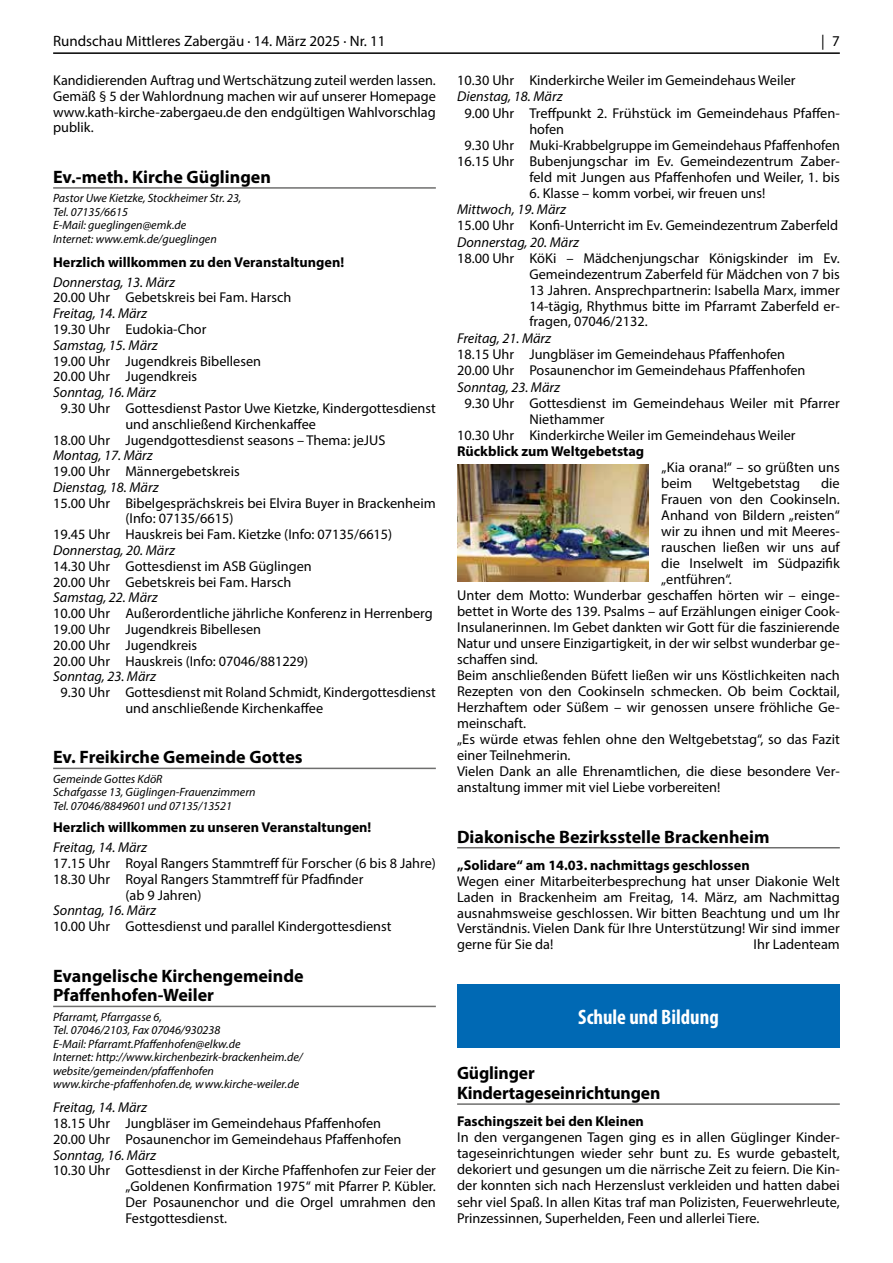
<style>
.page{position:relative;width:893px;height:1263px;background:#fff}
.page>*{position:absolute;margin:0;border:0;box-sizing:border-box;transform-origin:0 0}
.t1{font:700 condensed 21px "Myriad Pro";color:#fff}
.t2{font:700 18px/19.6px "Myriad Pro";color:#000}
.t3{font:15px "Myriad Pro";color:#000}
.t4{font:14.25px/15.8px "Myriad Pro";color:#000}
.t5{font:italic 14.25px "Myriad Pro";color:#000}
.t6{font:700 14.25px "Myriad Pro";color:#000}
.t7{font:italic 12px/13.5px "Myriad Pro";color:#000}
</style>
<div class="page">
<hr style="left:53px;top:52px;width:787px;height:2px;background:#000">
<hr style="left:53px;top:187px;width:383px;height:2px;background:#6f6f6e">
<hr style="left:53px;top:768px;width:383px;height:1px;background:#6f6f6e">
<hr style="left:53px;top:1006px;width:383px;height:1px;background:#6f6f6e">
<img style="left:457px;top:465px;width:191px;height:117px">
<hr style="left:457px;top:847px;width:383px;height:1px;background:#6f6f6e">
<div style="left:457px;top:984px;width:383px;height:64px;background:#0069b4"></div>
<hr style="left:457px;top:1103px;width:383px;height:2px;background:#6f6f6e">
<p class="t3" style="left:53px;top:32px;width:334px">Rundschau Mittleres Zabergäu · 14. März 2025 · Nr. 11</p>
<p class="t3" style="left:821px;top:32px;width:20px">| 7</p>
<p class="t4" style="left:53px;top:72px;width:384px;text-align:justify">Kandidierenden Auftrag und Wertschätzung zuteil werden lassen.<br>Gemäß § 5 der Wahlordnung machen wir auf unserer Homepage www.kath-kirche-zabergaeu.de den endgültigen Wahlvorschlag publik.</p>
<p class="t2" style="left:53px;top:166px;width:219px">Ev.-meth. Kirche Güglingen</p>
<p class="t7" style="left:53px;top:191px;width:190px">Pastor Uwe Kietzke, Stockheimer Str. 23,<br>Tel. 07135/6615<br>E-Mail: gueglingen@emk.de<br>Internet: www.emk.de/gueglingen</p>
<p class="t6" style="left:53px;top:253px;width:293px">Herzlich willkommen zu den Veranstaltungen!</p>
<p class="t5" style="left:53px;top:273px;width:123px">Donnerstag, 13. März</p>
<p class="t4" style="left:53px;top:290px;width:240px">20.00 Uhr Gebetskreis bei Fam. Harsch</p>
<p class="t5" style="left:53px;top:305px;width:95px">Freitag, 14. März</p>
<p class="t4" style="left:53px;top:321px;width:155px">19.30 Uhr Eudokia-Chor</p>
<p class="t5" style="left:53px;top:336px;width:106px">Samstag, 15. März</p>
<p class="t4" style="left:53px;top:353px;width:209px">19.00 Uhr Jugendkreis Bibellesen<br>20.00 Uhr Jugendkreis</p>
<p class="t5" style="left:53px;top:384px;width:104px">Sonntag, 16. März</p>
<p class="t4" style="left:60px;top:400px;width:377px">9.30 Uhr Gottesdienst Pastor Uwe Kietzke, Kindergottesdienst</p>
<p class="t4" style="left:125px;top:416px;width:192px">und anschließend Kirchenkaffee</p>
<p class="t4" style="left:53px;top:432px;width:334px">18.00 Uhr Jugendgottesdienst seasons – Thema: jeJUS</p>
<p class="t5" style="left:53px;top:447px;width:101px">Montag, 17. März</p>
<p class="t4" style="left:53px;top:463px;width:188px">19.00 Uhr Männergebetskreis</p>
<p class="t5" style="left:53px;top:478px;width:107px">Dienstag, 18. März</p>
<p class="t4" style="left:53px;top:495px;width:384px">15.00 Uhr Bibelgesprächskreis bei Elvira Buyer in Brackenheim</p>
<p class="t4" style="left:125px;top:510px;width:110px">(Info: 07135/6615)</p>
<p class="t4" style="left:53px;top:526px;width:341px">19.45 Uhr Hauskreis bei Fam. Kietzke (Info: 07135/6615)</p>
<p class="t5" style="left:53px;top:541px;width:123px">Donnerstag, 20. März</p>
<p class="t4" style="left:53px;top:558px;width:260px">14.30 Uhr Gottesdienst im ASB Güglingen<br>20.00 Uhr Gebetskreis bei Fam. Harsch</p>
<p class="t5" style="left:53px;top:589px;width:106px">Samstag, 22. März</p>
<p class="t4" style="left:53px;top:605px;width:381px">10.00 Uhr Außerordentliche jährliche Konferenz in Herrenberg 19.00 Uhr Jugendkreis Bibellesen<br>20.00 Uhr Jugendkreis<br>20.00 Uhr Hauskreis (Info: 07046/881229)</p>
<p class="t5" style="left:53px;top:668px;width:104px">Sonntag, 23. März</p>
<p class="t4" style="left:125px;top:684px;width:312px;text-indent:-65px">9.30 Uhr Gottesdienst mit Roland Schmidt, Kindergottesdienst und anschließende Kirchenkaffee</p>
<p class="t2" style="left:53px;top:747px;width:251px">Ev. Freikirche Gemeinde Gottes</p>
<p class="t7" style="left:53px;top:772px;width:204px">Gemeinde Gottes KdöR<br>Schafgasse 13, Güglingen-Frauenzimmern<br>Tel. 07046/8849601 und 07135/13521</p>
<p class="t6" style="left:53px;top:818px;width:320px">Herzlich willkommen zu unseren Veranstaltungen!</p>
<p class="t5" style="left:53px;top:839px;width:95px">Freitag, 14. März</p>
<p class="t4" style="left:53px;top:855px;width:384px">17.15 Uhr Royal Rangers Stammtreff für Forscher (6 bis 8 Jahre)</p>
<p class="t4" style="left:53px;top:871px;width:312px">18.30 Uhr Royal Rangers Stammtreff für Pfadfinder</p>
<p class="t4" style="left:125px;top:887px;width:78px">(ab 9 Jahren)</p>
<p class="t5" style="left:53px;top:902px;width:104px">Sonntag, 16. März</p>
<p class="t4" style="left:53px;top:918px;width:340px">10.00 Uhr Gottesdienst und parallel Kindergottesdienst</p>
<p class="t2" style="left:53px;top:965px;width:252px">Evangelische Kirchengemeinde<br>Pfaffenhofen-Weiler</p>
<p class="t7" style="left:53px;top:1010px;width:251px">Pfarramt, Pfarrgasse 6,<br>Tel. 07046/2103, Fax 07046/930238<br>E-Mail: Pfarramt.Pfaff enhofen@elkw.de<br>Internet: http://www.kirchenbezirk-brackenheim.de/ website/gemeinden/pfaff enhofen<br>www.kirche-pfaff enhofen.de, www.kirche-weiler.de</p>
<p class="t5" style="left:53px;top:1098px;width:95px">Freitag, 14. März</p>
<p class="t4" style="left:53px;top:1115px;width:350px">18.15 Uhr Jungbläser im Gemeindehaus Pfaffenhofen<br>20.00 Uhr Posaunenchor im Gemeindehaus Pfaffenhofen</p>
<p class="t5" style="left:53px;top:1146px;width:104px">Sonntag, 16. März</p>
<p class="t4" style="left:125px;top:1162px;width:312px;text-align:justify;text-indent:-72px">10.30 Uhr Gottesdienst in der Kirche Pfaffenhofen zur Feier der „Goldenen Konfirmation 1975“ mit Pfarrer P. Kübler.<br>Der Posaunenchor und die Orgel umrahmen den Festgottesdienst.</p>
<p class="t4" style="left:457px;top:72px;width:340px">10.30 Uhr Kinderkirche Weiler im Gemeindehaus Weiler</p>
<p class="t5" style="left:457px;top:88px;width:107px">Dienstag, 18. März</p>
<p class="t4" style="left:464px;top:105px;width:377px">9.00 Uhr Treffpunkt 2. Frühstück im Gemeindehaus Pfaffen-</p>
<p class="t4" style="left:529px;top:121px;width:36px">hofen</p>
<p class="t4" style="left:464px;top:137px;width:377px">9.30 Uhr Muki-Krabbelgruppe im Gemeindehaus Pfaffenhofen</p>
<p class="t4" style="left:457px;top:153px;width:384px">16.15 Uhr Bubenjungschar im Ev. Gemeindezentrum Zaber-</p>
<p class="t4" style="left:529px;top:169px;width:312px">feld mit Jungen aus Pfaffenhofen und Weiler, 1. bis</p>
<p class="t4" style="left:529px;top:185px;width:237px">6. Klasse – komm vorbei, wir freuen uns!</p>
<p class="t5" style="left:457px;top:200px;width:110px">Mittwoch, 19. März</p>
<p class="t4" style="left:457px;top:217px;width:383px">15.00 Uhr Konfi-Unterricht im Ev. Gemeindezentrum Zaberfeld</p>
<p class="t5" style="left:457px;top:233px;width:123px">Donnerstag, 20. März</p>
<p class="t4" style="left:529px;top:250px;width:312px;text-align:justify;text-indent:-72px">18.00 Uhr KöKi – Mädchenjungschar Königskinder im Ev.<br>Gemeindezentrum Zaberfeld für Mädchen von 7 bis 13 Jahren. Ansprechpartnerin: Isabella Marx, immer 14-tägig, Rhythmus bitte im Pfarramt Zaberfeld er&shy;fragen, 07046/2132.</p>
<p class="t5" style="left:457px;top:329px;width:95px">Freitag, 21. März</p>
<p class="t4" style="left:457px;top:346px;width:350px;line-height:16.2px">18.15 Uhr Jungbläser im Gemeindehaus Pfaffenhofen<br>20.00 Uhr Posaunenchor im Gemeindehaus Pfaffenhofen</p>
<p class="t5" style="left:457px;top:378px;width:104px">Sonntag, 23. März</p>
<p class="t4" style="left:464px;top:395px;width:377px">9.30 Uhr Gottesdienst im Gemeindehaus Weiler mit Pfarrer</p>
<p class="t4" style="left:529px;top:411px;width:77px">Niethammer</p>
<p class="t4" style="left:457px;top:427px;width:340px">10.30 Uhr Kinderkirche Weiler im Gemeindehaus Weiler</p>
<p class="t6" style="left:457px;top:442px;width:189px">Rückblick zum Weltgebetstag</p>
<p class="t4" style="left:661px;top:459px;width:180px">„Kia orana!“ – so grüßten uns beim</p>
<p class="t4" style="left:712px;top:475px;width:89px">Weltgebetstag</p>
<p class="t4" style="left:821px;top:475px;width:20px">die</p>
<p class="t4" style="left:661px;top:491px;width:180px">Frauen von den Cookinseln.</p>
<p class="t4" style="left:661px;top:507px;width:180px">Anhand von Bildern „reisten“</p>
<p class="t4" style="left:661px;top:523px;width:180px">wir zu ihnen und mit Meeres-</p>
<p class="t4" style="left:661px;top:539px;width:180px">rauschen ließen wir uns auf</p>
<p class="t4" style="left:661px;top:555px;width:180px">die Inselwelt im Südpazifik</p>
<p class="t4" style="left:661px;top:571px;width:72px">„entführen“.</p>
<p class="t4" style="left:457px;top:587px;width:384px">Unter dem Motto: Wunderbar geschaffen hörten wir – einge-</p>
<p class="t4" style="left:457px;top:603px;width:384px">bettet in Worte des 139. Psalms – auf Erzählungen einiger Cook-</p>
<p class="t4" style="left:457px;top:619px;width:384px">Insulanerinnen. Im Gebet dankten wir Gott für die faszinierende</p>
<p class="t4" style="left:457px;top:635px;width:384px">Natur und unsere Einzigartigkeit, in der wir selbst wunderbar ge-</p>
<p class="t4" style="left:457px;top:651px;width:82px">schaffen sind.</p>
<p class="t4" style="left:457px;top:667px;width:384px">Beim anschließenden Büfett ließen wir uns Köstlichkeiten nach</p>
<p class="t4" style="left:457px;top:683px;width:384px">Rezepten von den Cookinseln schmecken. Ob beim Cocktail,</p>
<p class="t4" style="left:457px;top:699px;width:384px">Herzhaftem oder Süßem – wir genossen unsere fröhliche Ge-</p>
<p class="t4" style="left:457px;top:715px;width:71px">meinschaft.</p>
<p class="t4" style="left:457px;top:731px;width:384px">„Es würde etwas fehlen ohne den Weltgebetstag“, so das Fazit</p>
<p class="t4" style="left:457px;top:747px;width:115px">einer Teilnehmerin.</p>
<p class="t4" style="left:457px;top:763px;width:383px">Vielen Dank an alle Ehrenamtlichen, die diese besondere Ver-</p>
<p class="t4" style="left:457px;top:779px;width:265px">anstaltung immer mit viel Liebe vorbereiten!</p>
<p class="t2" style="left:457px;top:826px;width:314px">Diakonische Bezirksstelle Brackenheim</p>
<p class="t6" style="left:457px;top:855px;width:294px">„Solidare“ am 14.03. nachmittags geschlossen</p>
<p class="t4" style="left:457px;top:873px;width:384px;text-align:justify">Wegen einer Mitarbeiterbesprechung hat unser Diakonie Welt Laden in Brackenheim am Freitag, 14. März, am Nachmittag ausnahmsweise geschlossen. Wir bitten Beachtung und um Ihr Verständnis. Vielen Dank für Ihre Unterstützung! Wir sind immer gerne für Sie da!</p>
<p class="t4" style="left:753px;top:936px;width:88px">Ihr Ladenteam</p>
<h1 class="t1" style="left:578px;top:1004px;width:142px">Schule und Bildung</h1>
<p class="t2" style="left:457px;top:1063px;width:205px">Güglinger<br>Kindertageseinrichtungen</p>
<p class="t6" style="left:457px;top:1112px;width:188px">Faschingszeit bei den Kleinen</p>
<p class="t4" style="left:457px;top:1129px;width:384px;text-align:justify">In den vergangenen Tagen ging es in allen Güglinger Kinder&shy;tageseinrichtungen wieder sehr bunt zu. Es wurde gebastelt, dekoriert und gesungen um die närrische Zeit zu feiern. Die Kin&shy;der konnten sich nach Herzenslust verkleiden und hatten dabei sehr viel Spaß. In allen Kitas traf man Polizisten, Feuerwehrleute, Prinzessinnen, Superhelden, Feen und allerlei Tiere.</p>
</div>
